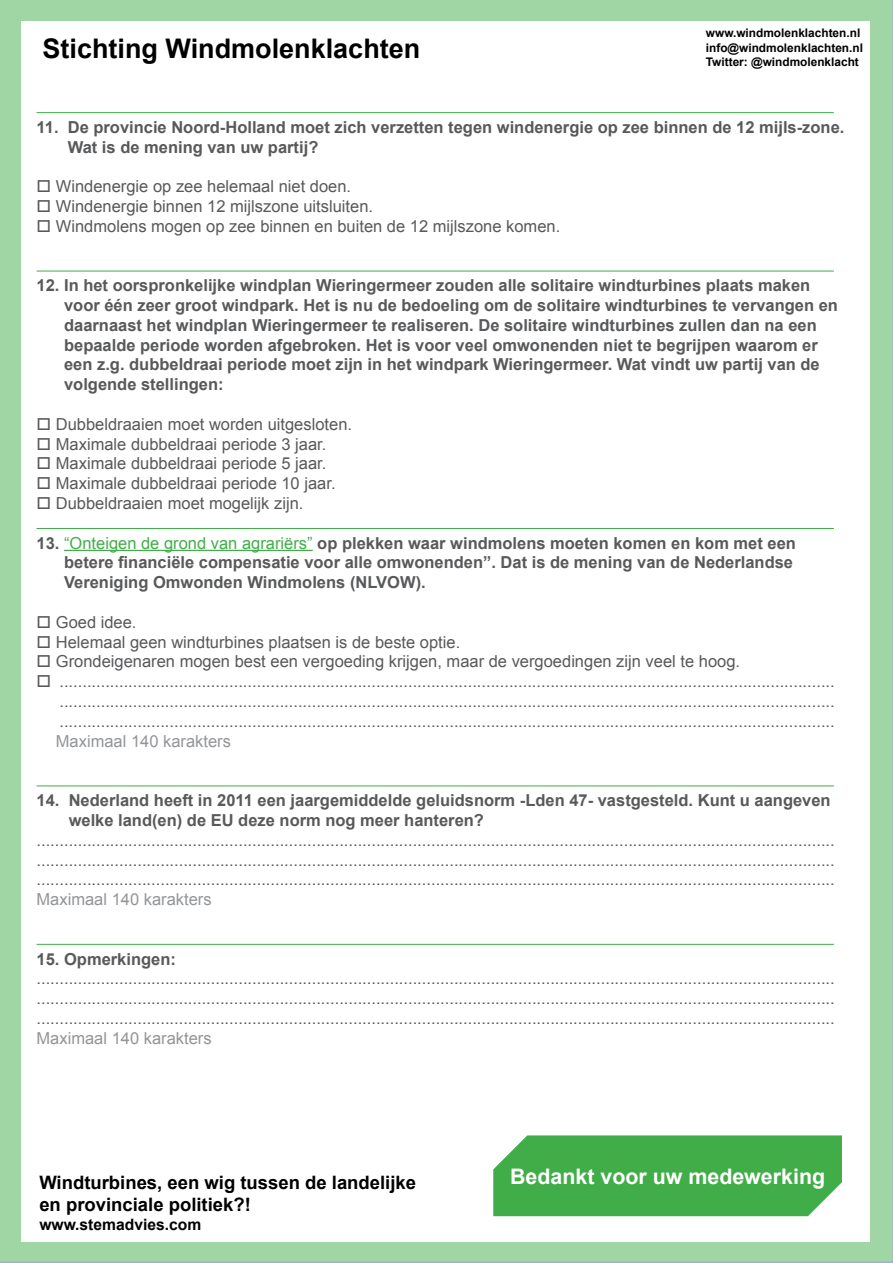
<style>
.page{position:relative;width:893px;height:1263px;background:#a0d6a4}
.page>*{position:absolute;margin:0;border:0;box-sizing:border-box;transform-origin:0 0}
.t1{font:700 27px "Arial";color:#000}
.t2{font:700 21.45px "Arial";color:#fff}
.t3{font:700 18.45px/22.2px "Arial";color:#000}
.t4{font:16.5px/19.8px "Arial";color:#58595b;text-align:justify}
.t5{font:700 16.5px/19.8px "Arial";color:#58595b}
.t6{font:16.5px "Arial";color:#939598}
.t7{font:700 15.6px "Arial";color:#000}
.t8{font:700 11.85px/14.2px "Arial";color:#000}
.s1{font-weight:400;color:#41ad49}
</style>
<div class="page">
<div style="left:21px;top:21px;width:849px;height:1221px;background:#fff"></div>
<hr style="left:64px;top:550px;width:249px;height:1px;background:#41ad49">
<hr style="left:37px;top:112px;width:797px;height:1px;background:#41ad49">
<hr style="left:37px;top:271px;width:797px;height:1px;background:#41ad49">
<hr style="left:37px;top:528px;width:797px;height:1px;background:#41ad49">
<hr style="left:37px;top:785px;width:797px;height:1px;background:#41ad49">
<hr style="left:37px;top:944px;width:797px;height:1px;background:#41ad49">
<div style="left:493px;top:1135px;width:349px;height:81px;background:#41ad49"></div>
<h1 class="t1" style="left:43px;top:30px;width:379px">Stichting Windmolenklachten</h1>
<p class="t8" style="left:706px;top:27px;width:159px">www.windmolenklachten.nl info@windmolenklachten.nl<br>Twitter: @windmolenklacht</p>
<p class="t5" style="left:68px;top:118px;width:778px;text-indent:-31px">11. De provincie Noord-Holland moet zich verzetten tegen windenergie op zee binnen de 12 mijls-zone.<br>Wat is de mening van uw partij?</p>
<p class="t4" style="left:37px;top:177px;width:316px">□ Windenergie op zee helemaal niet doen.</p>
<p class="t4" style="left:37px;top:196px;width:338px">□ Windenergie binnen 12 mijlszone uitsluiten.</p>
<p class="t4" style="left:37px;top:216px;width:525px">□ Windmolens mogen op zee binnen en buiten de 12 mijlszone komen.</p>
<p class="t5" style="left:64px;top:276px;width:775px;text-indent:-28px">12. In het oorspronkelijke windplan Wieringermeer zouden alle solitaire windturbines plaats maken voor één zeer groot windpark. Het is nu de bedoeling om de solitaire windturbines te vervangen en daarnaast het windplan Wieringermeer te realiseren. De solitaire windturbines zullen dan na een bepaalde periode worden afgebroken. Het is voor veel omwonenden niet te begrijpen waarom er een z.g. dubbeldraai periode moet zijn in het windpark Wieringermeer. Wat vindt uw partij van de volgende stellingen:</p>
<p class="t4" style="left:37px;top:414px;width:317px">□ Dubbeldraaien moet worden uitgesloten.</p>
<p class="t4" style="left:37px;top:434px;width:291px">□ Maximale dubbeldraai periode 3 jaar.</p>
<p class="t4" style="left:37px;top:454px;width:291px">□ Maximale dubbeldraai periode 5 jaar.</p>
<p class="t4" style="left:37px;top:474px;width:301px">□ Maximale dubbeldraai periode 10 jaar.</p>
<p class="t4" style="left:37px;top:493px;width:268px">□ Dubbeldraaien moet mogelijk zijn.</p>
<p class="t5" style="left:64px;top:533px;width:733px;text-indent:-28px">13. <span class="s1">“Onteigen de grond van agrariërs”</span> op plekken waar windmolens moeten komen en kom met een betere financiële compensatie voor alle omwonenden”. Dat is de mening van de Nederlandse<br>Vereniging Omwonden Windmolens (NLVOW).</p>
<p class="t4" style="left:37px;top:612px;width:102px">□ Goed idee.</p>
<p class="t4" style="left:37px;top:632px;width:425px">□ Helemaal geen windturbines plaatsen is de beste optie.</p>
<p class="t4" style="left:37px;top:652px;width:705px">□ Grondeigenaren mogen best een vergoeding krijgen, maar de vergoedingen zijn veel te hoog.</p>
<p class="t4" style="left:59px;top:672px;width:777px;text-indent:-23px">□ ......................................................................................................................................................................... ......................................................................................................................................................................... .........................................................................................................................................................................</p>
<p class="t6" style="left:56px;top:730px;width:177px">Maximaal 140 karakters</p>
<p class="t5" style="left:69px;top:791px;width:763px;text-indent:-32px">14. Nederland heeft in 2011 een jaargemiddelde geluidsnorm -Lden 47- vastgesteld. Kunt u aangeven welke land(en) de EU deze norm nog meer hanteren?</p>
<p class="t4" style="left:37px;top:830px;width:800px">.............................................................................................................................................................................. .............................................................................................................................................................................. ..............................................................................................................................................................................</p>
<p class="t6" style="left:37px;top:888px;width:177px">Maximaal 140 karakters</p>
<p class="t5" style="left:37px;top:949px;width:141px">15. Opmerkingen:</p>
<p class="t4" style="left:37px;top:969px;width:800px">.............................................................................................................................................................................. .............................................................................................................................................................................. ..............................................................................................................................................................................</p>
<p class="t6" style="left:37px;top:1027px;width:177px">Maximaal 140 karakters</p>
<p class="t3" style="left:39px;top:1172px;width:378px">Windturbines, een wig tussen de landelijke en provinciale politiek?!</p>
<p class="t7" style="left:39px;top:1214px;width:163px">www.stemadvies.com</p>
<h2 class="t2" style="left:510px;top:1162px;width:317px">Bedankt voor uw medewerking</h2>
</div>
